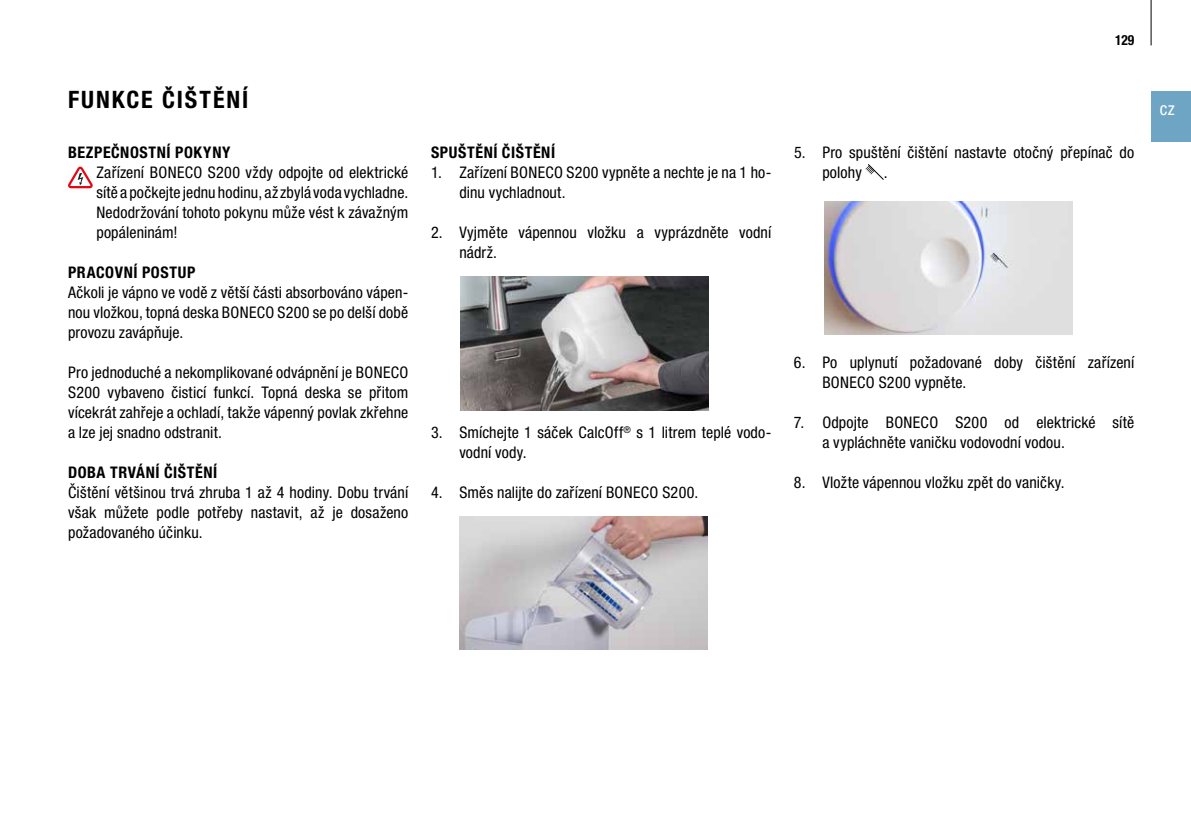
<style>
.page{position:relative;width:1191px;height:840px;background:#fff}
.page>*{position:absolute;margin:0;border:0;box-sizing:border-box;transform-origin:0 0}
.t1{font:700 condensed 24px "Helvetica Neue LTW1 G";letter-spacing:.08em;color:#000}
.t2{font:condensed 18px "Helvetica Neue LTW1 G";color:#fff}
.t3{font:condensed 16px/20px "Helvetica Neue LTW1 G";letter-spacing:.01em;color:#000}
.t4{font:700 condensed 16px "Helvetica Neue LTW1 G";letter-spacing:.04em;color:#000}
.t5{font:700 condensed 14px "Helvetica Neue LTW1 G";color:#000;scale:.96 1}
</style>
<div class="page">
<div style="left:1151px;top:91px;width:40px;height:51px;background:#6ea5c4"></div>
<hr style="left:1150px;top:0;width:1px;height:45px;background:#000">
<svg style="left:68px;top:166px;width:24px;height:22px"></svg>
<svg style="left:865px;top:164px;width:18px;height:16px"></svg>
<img style="left:460px;top:277px;width:248px;height:133px">
<img style="left:824px;top:201px;width:248px;height:133px">
<img style="left:459px;top:516px;width:248px;height:133px">
<h1 class="t1" style="left:68px;top:85px;width:182px">FUNKCE ČIŠTĚNÍ</h1>
<p class="t4" style="left:68px;top:142px;width:164px">BEZPEČNOSTNÍ POKYNY</p>
<p class="t3" style="left:96px;top:162px;width:313px;text-align:justify">Zařízení BONECO S200 vždy odpojte od elektrické sítě a počkejte jednu hodinu, až zbylá voda vychladne.<br>Nedodržování tohoto pokynu může vést k závažným popáleninám!</p>
<p class="t4" style="left:68px;top:262px;width:129px">PRACOVNÍ POSTUP</p>
<p class="t3" style="left:68px;top:282px;width:342px;text-align:justify">Ačkoli je vápno ve vodě z větší části absorbováno vápen&shy;nou vložkou, topná deska BONECO S200 se po delší době provozu zavápňuje.</p>
<p class="t3" style="left:68px;top:362px;width:342px;text-align:justify">Pro jednoduché a nekomplikované odvápnění je BONECO S200 vybaveno čisticí funkcí. Topná deska se přitom vícekrát zahřeje a ochladí, takže vápenný povlak zkřehne a lze jej snadno odstranit.</p>
<p class="t4" style="left:68px;top:462px;width:151px">DOBA TRVÁNÍ ČIŠTĚNÍ</p>
<p class="t3" style="left:68px;top:482px;width:342px;text-align:justify">Čištění většinou trvá zhruba 1 až 4 hodiny. Dobu trvání však můžete podle potřeby nastavit, až je dosaženo požadovaného účinku.</p>
<p class="t4" style="left:431px;top:142px;width:126px">SPUŠTĚNÍ ČIŠTĚNÍ</p>
<p class="t3" style="left:459px;top:162px;width:313px;text-indent:-28px">1. Zařízení BONECO S200 vypněte a nechte je na 1 ho&shy;dinu vychladnout.</p>
<p class="t3" style="left:459px;top:222px;width:313px;text-indent:-28px">2. Vyjměte vápennou vložku a vyprázdněte vodní nádrž.</p>
<p class="t3" style="left:459px;top:422px;width:313px;text-indent:-28px">3. Smíchejte 1 sáček CalcOff<sup>®</sup> s 1 litrem teplé vodo&shy;vodní vody.</p>
<p class="t3" style="left:431px;top:482px;width:269px">4. Směs nalijte do zařízení BONECO S200.</p>
<p class="t5" style="left:1115px;top:32px;width:21px">129</p>
<p class="t3" style="left:822px;top:142px;width:313px;text-indent:-28px">5. Pro spuštění čištění nastavte otočný přepínač do polohy</p>
<p class="t3" style="left:883px;top:162px;width:5px">.</p>
<p class="t3" style="left:822px;top:352px;width:313px;text-indent:-28px">6. Po uplynutí požadované doby čištění zařízení<br>BONECO S200 vypněte.</p>
<p class="t3" style="left:822px;top:412px;width:313px;text-indent:-28px">7. Odpojte BONECO S200 od elektrické sítě a vypláchněte vaničku vodovodní vodou.</p>
<p class="t3" style="left:794px;top:472px;width:272px">8. Vložte vápennou vložku zpět do vaničky.</p>
<p class="t2" style="left:1159px;top:98px;width:16px">cz</p>
</div>
